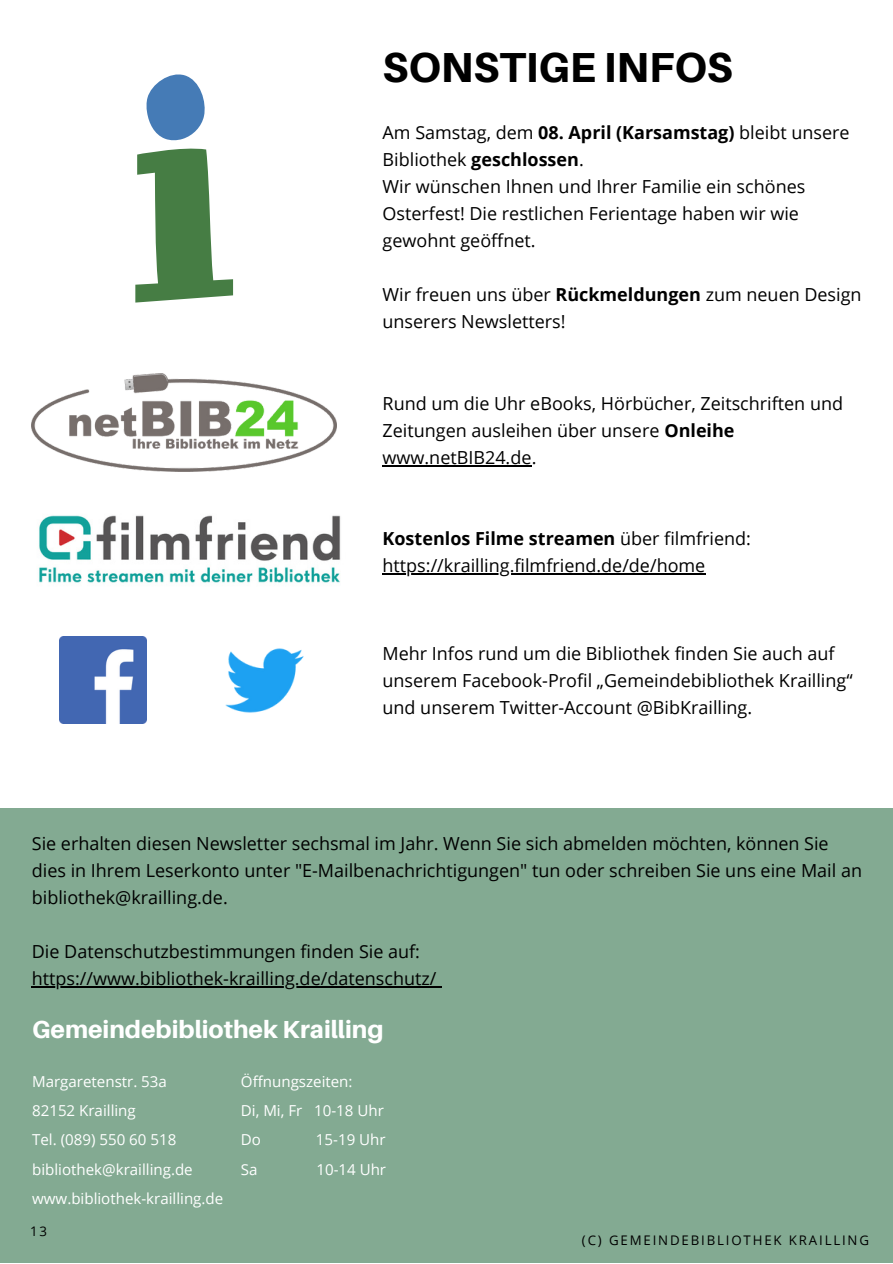
<style>
.page{position:relative;width:893px;height:1264px;background:#fff}
.page>*{position:absolute;margin:0;border:0;box-sizing:border-box;transform-origin:0 0}
.t1{font:800 42px "Aileron";color:#000}
.t2{font:800 24.6px "Aileron";color:#fff}
.t3{font:18px/27px "Open Sans";color:#000}
.t4{font:15.15px/29.2px "Open Sans";color:#fff}
.t5{font:13.2px "Open Sans";letter-spacing:.14em;color:#000}
.s1{font-weight:700}
</style>
<div class="page">
<div style="left:0;top:808px;width:892px;height:454px;background:#83aa92"></div>
<svg style="left:135px;top:74px;width:98px;height:228px"></svg>
<img style="left:32px;top:373px;width:304px;height:98px">
<img style="left:39px;top:515px;width:302px;height:68px">
<img style="left:225px;top:648px;width:79px;height:65px">
<img style="left:59px;top:636px;width:87px;height:87px">
<hr style="left:382px;top:465px;width:149px;height:1px;background:#000">
<hr style="left:382px;top:573px;width:323px;height:1px;background:#000">
<hr style="left:32px;top:986px;width:405px;height:1px;background:#000">
<h1 class="t1" style="left:382px;top:41px;width:351px">SONSTIGE INFOS</h1>
<p class="t3" style="left:382px;top:119px;width:468px">Am Samstag, dem <span class="s1">08. April (Karsamstag)</span> bleibt unsere Bibliothek <span class="s1">geschlossen</span>.<br>Wir wünschen Ihnen und Ihrer Familie ein schönes Osterfest! Die restlichen Ferientage haben wir wie gewohnt geöffnet.</p>
<p class="t3" style="left:382px;top:281px;width:480px">Wir freuen uns über <span class="s1">Rückmeldungen</span> zum neuen Design unserers Newsletters!</p>
<p class="t3" style="left:382px;top:390px;width:462px">Rund um die Uhr eBooks, Hörbücher, Zeitschriften und<br>Zeitungen ausleihen über unsere <span class="s1">Onleihe </span>www.netBIB24.de.</p>
<p class="t3" style="left:382px;top:525px;width:370px"><span class="s1">Kostenlos Filme streamen</span> über filmfriend: https://krailling.filmfriend.de/de/home</p>
<p class="t3" style="left:382px;top:639px;width:471px">Mehr Infos rund um die Bibliothek finden Sie auch auf unserem Facebook-Profil „Gemeindebibliothek Krailling“ und unserem Twitter-Account @BibKrailling.</p>
<p class="t3" style="left:32px;top:829px;width:831px">Sie erhalten diesen Newsletter sechsmal im Jahr. Wenn Sie sich abmelden möchten, können Sie dies in Ihrem Leserkonto unter "E-Mailbenachrichtigungen" tun oder schreiben Sie uns eine Mail an bibliothek@krailling.de.</p>
<p class="t3" style="left:32px;top:937px;width:406px">Die Datenschutzbestimmungen finden Sie auf: https://www.bibliothek-krailling.de/datenschutz/</p>
<h2 class="t2" style="left:32px;top:1014px;width:353px">Gemeindebibliothek Krailling</h2>
<p class="t4" style="left:32px;top:1066px;width:193px">Margaretenstr. 53a<br>82152 Krailling<br>Tel. (089) 550 60 518 bibliothek@krailling.de www.bibliothek-krailling.de</p>
<p class="t4" style="left:241px;top:1066px;width:144px">Öffnungszeiten:<br>Di, Mi, Fr 10-18 Uhr<br>Do</p>
<p class="t4" style="left:316px;top:1124px;width:71px">15-19 Uhr</p>
<p class="t4" style="left:241px;top:1154px;width:18px">Sa</p>
<p class="t4" style="left:316px;top:1154px;width:71px">10-14 Uhr</p>
<p class="t5" style="left:30px;top:1222px;width:18px">13</p>
<p class="t5" style="left:582px;top:1230px;width:288px">(C) GEMEINDEBIBLIOTHEK KRAILLING</p>
</div>
